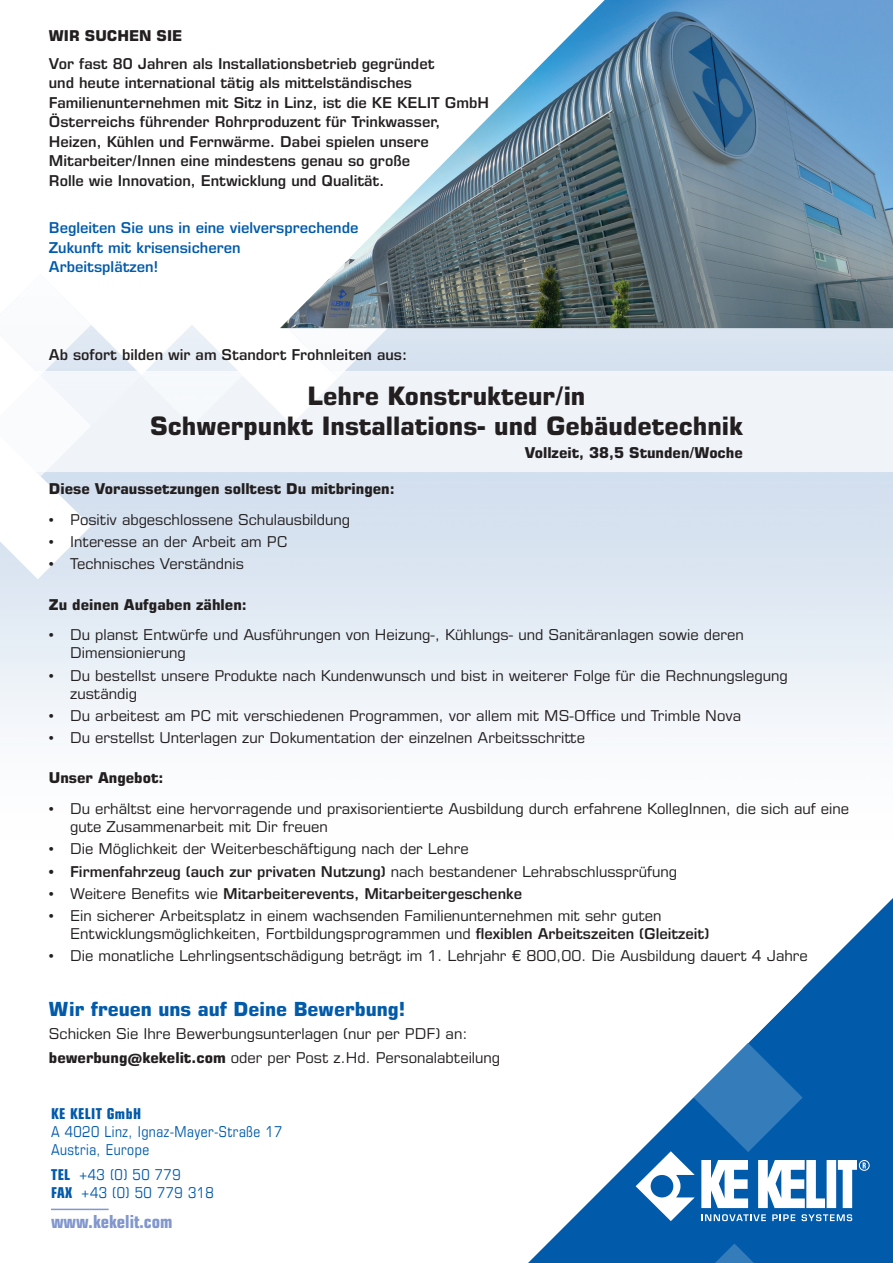
<style>
.page{position:relative;width:893px;height:1263px;background:#fff}
.page>*{position:absolute;margin:0;border:0;box-sizing:border-box;transform-origin:0 0}
.t1{font:700 25.5px/30px "Eurostile LT Pro";color:#231f20;text-align:center}
.t2{font:700 19.5px "Eurostile LT Pro";color:#015aaa}
.t3{font:700 condensed 18px "Eurostile LT Pro";color:#8197cd}
.t4{font:15px/18px "Eurostile LT Pro";color:#231f20}
.t5{font:600 15px/19.5px "Eurostile LT Pro";color:#231f20}
.t6{font:700 15px "Eurostile LT Pro";color:#231f20}
.t7{font:600 15px/19.5px "Eurostile LT Pro";color:#015aaa}
.t8{font:condensed 15px/18px "Eurostile LT Pro";letter-spacing:.03em;color:#015aaa}
.t9{font:700 condensed 15px "Eurostile LT Pro";letter-spacing:.03em;color:#015aaa}
.s1{font-weight:400}
.s2{font-weight:600}
.s3{font-weight:700}
</style>
<div class="page">
<svg style="left:528px;top:898px;width:365px;height:365px"></svg>
<svg style="left:0;top:274px;width:586px;height:305px;fill:#d9e4f1"></svg>
<svg style="left:680px;top:1243px;width:109px;height:20px;background:#0a5fac"></svg>
<div style="left:0;top:371px;width:893px;height:101px;background:#f0f4f9"></div>
<svg style="left:636px;top:934px;width:234px;height:287px"></svg>
<hr style="left:51px;top:1208px;width:58px;height:2px;background:#8197cd">
<img style="left:280px;top:0;width:613px;height:328px">
<p class="t6" style="left:49px;top:26px;width:135px">WIR SUCHEN SIE</p>
<p class="t5" style="left:49px;top:53px;width:442px">Vor fast 80 Jahren als Installationsbetrieb gegründet<br>und heute international tätig als mittelständisches Familienunternehmen mit Sitz in Linz, ist die KE KELIT GmbH Österreichs führender Rohrproduzent für Trinkwasser, Heizen, Kühlen und Fernwärme. Dabei spielen unsere Mitarbeiter/Innen eine mindestens genau so große<br>Rolle wie Innovation, Entwicklung und Qualität.</p>
<p class="t7" style="left:49px;top:218px;width:311px">Begleiten Sie uns in eine vielversprechende<br>Zukunft mit krisensicheren<br>Arbeitsplätzen!</p>
<p class="t5" style="left:49px;top:345px;width:360px">Ab sofort bilden wir am Standort Frohnleiten aus:</p>
<h1 class="t1" style="left:150px;top:380px;width:594px">Lehre Konstrukteur/in<br>Schwerpunkt Installations- und Gebäudetechnik</h1>
<p class="t6" style="left:525px;top:444px;width:220px">Vollzeit, 38,5 Stunden/Woche</p>
<p class="t6" style="left:49px;top:479px;width:347px">Diese Voraussetzungen solltest Du mitbringen:</p>
<p class="t4" style="left:49px;top:510px;width:303px">• Positiv abgeschlossene Schulausbildung</p>
<p class="t4" style="left:49px;top:533px;width:240px">• Interesse an der Arbeit am PC</p>
<p class="t4" style="left:49px;top:555px;width:197px">• Technisches Verständnis</p>
<p class="t6" style="left:49px;top:595px;width:199px">Zu deinen Aufgaben zählen:</p>
<p class="t4" style="left:70px;top:626px;width:675px;text-indent:-21px">• Du planst Entwürfe und Ausführungen von Heizung-, Kühlungs- und Sanitäranlagen sowie deren<br>Dimensionierung</p>
<p class="t4" style="left:70px;top:666px;width:719px;text-indent:-21px">• Du bestellst unsere Produkte nach Kundenwunsch und bist in weiterer Folge für die Rechnungslegung zuständig</p>
<p class="t4" style="left:49px;top:706px;width:694px">• Du arbeitest am PC mit verschiedenen Programmen, vor allem mit MS-Office und Trimble Nova</p>
<p class="t4" style="left:49px;top:729px;width:538px">• Du erstellst Unterlagen zur Dokumentation der einzelnen Arbeitsschritte</p>
<p class="t6" style="left:49px;top:769px;width:116px">Unser Angebot:</p>
<p class="t4" style="left:70px;top:800px;width:780px;text-indent:-21px">• Du erhältst eine hervorragende und praxisorientierte Ausbildung durch erfahrene KollegInnen, die sich auf eine gute Zusammenarbeit mit Dir freuen</p>
<p class="t4" style="left:49px;top:840px;width:421px">• Die Möglichkeit der Weiterbeschäftigung nach der Lehre</p>
<p class="t5" style="left:49px;top:861px;width:630px">• Firmenfahrzeug (auch zur privaten Nutzung) <span class="s1">nach bestandener Lehrabschlussprüfung</span></p>
<p class="t5" style="left:49px;top:884px;width:475px"><span class="s1">• Weitere Benefits wie</span> Mitarbeiterevents, Mitarbeitergeschenke</p>
<p class="t4" style="left:70px;top:907px;width:641px;text-indent:-21px">• Ein sicherer Arbeitsplatz in einem wachsenden Familienunternehmen mit sehr guten<br>Entwicklungsmöglichkeiten, Fortbildungsprogrammen und <span class="s2">flexiblen Arbeitszeiten (Gleitzeit)</span></p>
<p class="t4" style="left:49px;top:947px;width:760px">• Die monatliche Lehrlingsentschädigung beträgt im 1. Lehrjahr € 800,00. Die Ausbildung dauert 4 Jahre</p>
<h2 class="t2" style="left:49px;top:997px;width:358px">Wir freuen uns auf Deine Bewerbung!</h2>
<p class="t4" style="left:49px;top:1022px;width:453px;line-height:23.7px">Schicken Sie Ihre Bewerbungsunterlagen (nur per PDF) an: <span class="s3">bewerbung@kekelit.com</span> oder per Post z.Hd. Personalabteilung</p>
<p class="t9" style="left:51px;top:1104px;width:92px">KE KELIT GmbH</p>
<p class="t8" style="left:51px;top:1122px;width:233px">A 4020 Linz, Ignaz-Mayer-Straße 17<br>Austria, Europe</p>
<p class="t8" style="left:51px;top:1166px;width:164px"><span class="s3">TEL</span> +43 (0) 50 779<br><span class="s3">FAX</span> +43 (0) 50 779 318</p>
<p class="t3" style="left:51px;top:1211px;width:123px">www.kekelit.com</p>
</div>
